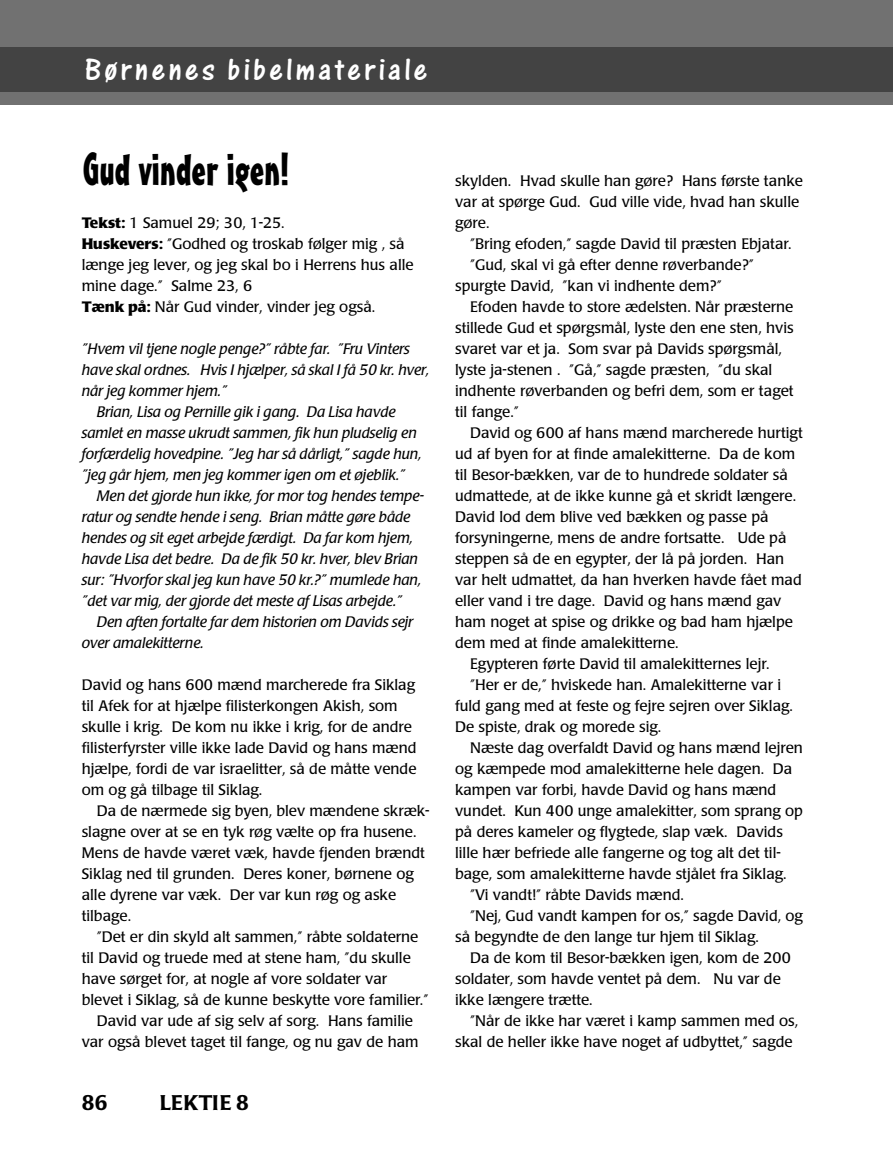
<style>
.page{position:relative;width:893px;height:1149px;background:#fff}
.page>*{position:absolute;margin:0;border:0;box-sizing:border-box;transform-origin:0 0}
.t1{font:45px "Mister Earl BT";color:#000}
.t2{font:33px "One Stroke Script Plain";letter-spacing:.1em;color:#fff}
.t3{font:500 21px "Poppl Laudatio";letter-spacing:.02em;color:#000}
.t4{font:15px/21px "Poppl Laudatio";color:#000}
.t5{font:italic 15px "Poppl Laudatio";color:#000}
.s1{font-weight:700}
</style>
<div class="page">
<div style="left:0;top:0;width:893px;height:104px;background:#717171"></div>
<div style="left:0;top:47px;width:893px;height:44px;background:#434343"></div>
<h2 class="t2" style="left:85px;top:59px;width:344px">Børnenes bibelmateriale</h2>
<h1 class="t1" style="left:83px;top:151px;width:208px">Gud vinder igen!</h1>
<p class="t4" style="left:82px;top:213px;width:333px"><span class="s1">Tekst:</span> 1 Samuel 29; 30, 1-25.<br><span class="s1">Huskevers:</span> ”Godhed og troskab følger mig , så længe jeg lever, og jeg skal bo i Herrens hus alle mine dage.” Salme 23, 6<br><span class="s1">Tænk på:</span> Når Gud vinder, vinder jeg også.</p>
<p class="t5" style="left:82px;top:342px;width:330px">”Hvem vil tjene nogle penge?” råbte far. ”Fru Vinters</p>
<p class="t5" style="left:82px;top:363px;width:349px">have skal ordnes. Hvis I hjælper, så skal I få 50 kr. hver,</p>
<p class="t5" style="left:82px;top:384px;width:147px">når jeg kommer hjem.”</p>
<p class="t5" style="left:97px;top:405px;width:301px">Brian, Lisa og Pernille gik i gang. Da Lisa havde</p>
<p class="t5" style="left:82px;top:426px;width:336px">samlet en masse ukrudt sammen, fik hun pludselig en</p>
<p class="t5" style="left:82px;top:447px;width:341px">forfærdelig hovedpine. ”Jeg har så dårligt,” sagde hun,</p>
<p class="t5" style="left:82px;top:468px;width:325px">”jeg går hjem, men jeg kommer igen om et øjeblik.”</p>
<p class="t5" style="left:97px;top:489px;width:329px">Men det gjorde hun ikke, for mor tog hendes tempe-</p>
<p class="t5" style="left:82px;top:510px;width:330px">ratur og sendte hende i seng. Brian måtte gøre både</p>
<p class="t5" style="left:82px;top:531px;width:333px">hendes og sit eget arbejde færdigt. Da far kom hjem,</p>
<p class="t5" style="left:82px;top:552px;width:338px">havde Lisa det bedre. Da de fik 50 kr. hver, blev Brian</p>
<p class="t5" style="left:82px;top:573px;width:341px">sur: ”Hvorfor skal jeg kun have 50 kr.?” mumlede han,</p>
<p class="t5" style="left:82px;top:594px;width:322px">”det var mig, der gjorde det meste af Lisas arbejde.”</p>
<p class="t5" style="left:97px;top:615px;width:318px">Den aften fortalte far dem historien om Davids sejr</p>
<p class="t5" style="left:82px;top:636px;width:124px">over amalekitterne.</p>
<p class="t4" style="left:82px;top:675px;width:336px">David og hans 600 mænd marcherede fra Siklag til Afek for at hjælpe filisterkongen Akish, som skulle i krig. De kom nu ikke i krig, for de andre filisterfyrster ville ikke lade David og hans mænd hjælpe, fordi de var israelitter, så de måtte vende om og gå tilbage til Siklag.</p>
<p class="t4" style="left:82px;top:801px;width:349px;text-indent:15px">Da de nærmede sig byen, blev mændene skræk&shy;slagne over at se en tyk røg vælte op fra husene.<br>Mens de havde været væk, havde fjenden brændt Siklag ned til grunden. Deres koner, børnene og alle dyrene var væk. Der var kun røg og aske tilbage.</p>
<p class="t4" style="left:97px;top:927px;width:323px">”Det er din skyld alt sammen,” råbte soldaterne</p>
<p class="t4" style="left:82px;top:948px;width:331px">til David og truede med at stene ham, ”du skulle</p>
<p class="t4" style="left:82px;top:969px;width:307px">have sørget for, at nogle af vore soldater var</p>
<p class="t4" style="left:82px;top:990px;width:348px">blevet i Siklag, så de kunne beskytte vore familier.”</p>
<p class="t4" style="left:97px;top:1011px;width:318px">David var ude af sig selv af sorg. Hans familie</p>
<p class="t4" style="left:82px;top:1032px;width:338px">var også blevet taget til fange, og nu gav de ham</p>
<h3 class="t3" style="left:82px;top:1093px;width:27px">86</h3>
<h3 class="t3" style="left:160px;top:1093px;width:91px">LEKTIE 8</h3>
<p class="t4" style="left:455px;top:171px;width:349px">skylden. Hvad skulle han gøre? Hans første tanke var at spørge Gud. Gud ville vide, hvad han skulle gøre.</p>
<p class="t4" style="left:470px;top:234px;width:323px">”Bring efoden,” sagde David til præsten Ebjatar.</p>
<p class="t4" style="left:470px;top:255px;width:285px">”Gud, skal vi gå efter denne røverbande?”</p>
<p class="t4" style="left:455px;top:276px;width:268px">spurgte David, ”kan vi indhente dem?”</p>
<p class="t4" style="left:470px;top:297px;width:325px">Efoden havde to store ædelsten. Når præsterne</p>
<p class="t4" style="left:455px;top:318px;width:340px">stillede Gud et spørgsmål, lyste den ene sten, hvis</p>
<p class="t4" style="left:455px;top:339px;width:328px">svaret var et ja. Som svar på Davids spørgsmål,</p>
<p class="t4" style="left:455px;top:360px;width:319px">lyste ja-stenen . ”Gå,” sagde præsten, ”du skal</p>
<p class="t4" style="left:455px;top:381px;width:340px">indhente røverbanden og befri dem, som er taget</p>
<p class="t4" style="left:455px;top:402px;width:65px">til fange.”</p>
<p class="t4" style="left:470px;top:423px;width:334px">David og 600 af hans mænd marcherede hurtigt</p>
<p class="t4" style="left:455px;top:444px;width:342px">ud af byen for at finde amalekitterne. Da de kom</p>
<p class="t4" style="left:455px;top:465px;width:334px">til Besor-bækken, var de to hundrede soldater så</p>
<p class="t4" style="left:455px;top:486px;width:342px">udmattede, at de ikke kunne gå et skridt længere.</p>
<p class="t4" style="left:455px;top:507px;width:315px">David lod dem blive ved bækken og passe på</p>
<p class="t4" style="left:455px;top:528px;width:333px">forsyningerne, mens de andre fortsatte. Ude på</p>
<p class="t4" style="left:455px;top:549px;width:331px">steppen så de en egypter, der lå på jorden. Han</p>
<p class="t4" style="left:455px;top:570px;width:348px">var helt udmattet, da han hverken havde fået mad</p>
<p class="t4" style="left:455px;top:591px;width:328px">eller vand i tre dage. David og hans mænd gav</p>
<p class="t4" style="left:455px;top:612px;width:339px">ham noget at spise og drikke og bad ham hjælpe</p>
<p class="t4" style="left:455px;top:633px;width:225px">dem med at finde amalekitterne.</p>
<p class="t4" style="left:470px;top:654px;width:301px">Egypteren førte David til amalekitternes lejr.</p>
<p class="t4" style="left:470px;top:675px;width:312px">”Her er de,” hviskede han. Amalekitterne var i</p>
<p class="t4" style="left:455px;top:696px;width:339px">fuld gang med at feste og fejre sejren over Siklag.</p>
<p class="t4" style="left:455px;top:717px;width:208px">De spiste, drak og morede sig.</p>
<p class="t4" style="left:470px;top:738px;width:334px">Næste dag overfaldt David og hans mænd lejren</p>
<p class="t4" style="left:455px;top:759px;width:339px">og kæmpede mod amalekitterne hele dagen. Da</p>
<p class="t4" style="left:455px;top:780px;width:323px">kampen var forbi, havde David og hans mænd</p>
<p class="t4" style="left:455px;top:801px;width:349px">vundet. Kun 400 unge amalekitter, som sprang op</p>
<p class="t4" style="left:455px;top:822px;width:329px">på deres kameler og flygtede, slap væk. Davids</p>
<p class="t4" style="left:455px;top:843px;width:327px">lille hær befriede alle fangerne og tog alt det til-</p>
<p class="t4" style="left:455px;top:864px;width:333px">bage, som amalekitterne havde stjålet fra Siklag.</p>
<p class="t4" style="left:470px;top:885px;width:215px">”Vi vandt!” råbte Davids mænd.</p>
<p class="t4" style="left:470px;top:906px;width:334px">”Nej, Gud vandt kampen for os,” sagde David, og</p>
<p class="t4" style="left:455px;top:927px;width:305px">så begyndte de den lange tur hjem til Siklag.</p>
<p class="t4" style="left:470px;top:948px;width:322px">Da de kom til Besor-bækken igen, kom de 200</p>
<p class="t4" style="left:455px;top:969px;width:327px">soldater, som havde ventet på dem. Nu var de</p>
<p class="t4" style="left:455px;top:990px;width:139px">ikke længere trætte.</p>
<p class="t4" style="left:470px;top:1011px;width:330px">”Når de ikke har været i kamp sammen med os,</p>
<p class="t4" style="left:455px;top:1032px;width:339px">skal de heller ikke have noget af udbyttet,” sagde</p>
</div>
